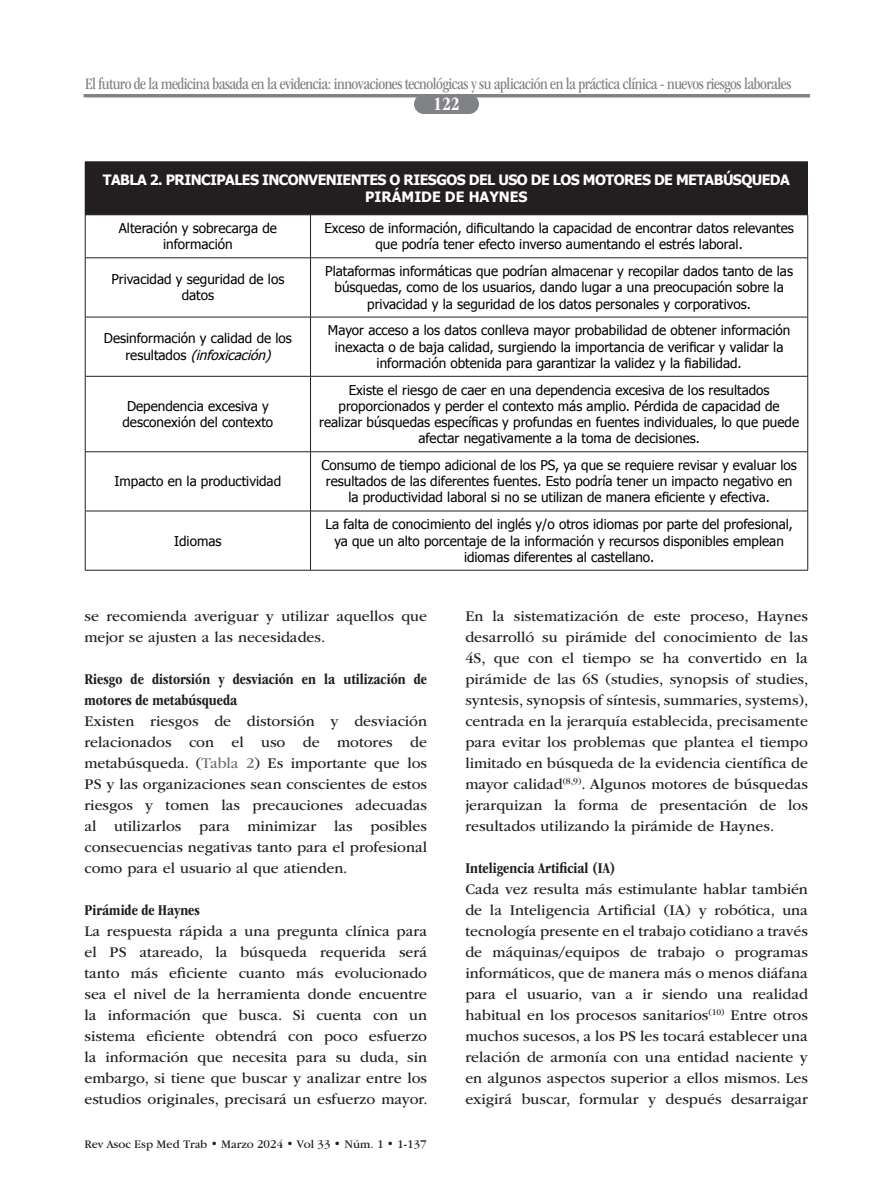
<style>
.page{position:relative;width:893px;height:1191px;background:#fff}
.page>*{position:absolute;margin:0;border:0;box-sizing:border-box;transform-origin:0 0}
.t1{font:700 condensed 19.5px "ITC Garamond Std";color:#fff}
.t2{font:condensed 16.5px "ITC Garamond Std";letter-spacing:-.03em;color:#808285}
.texto_general{font:15.45px/21px "ITC Garamond Std";color:#231f20;text-align:justify}
.titulo_secciones_nivel_2{font:700 condensed 15.45px/21px "ITC Garamond Std";color:#231f20}
.Titulo_tabla{font:700 14.25px "Tahoma";letter-spacing:-.04em;color:#fff}
.Titulo_tabla-2{font:700 14.25px "Tahoma";color:#fff}
.texto_tabla{font:13.5px/16.2px "Tahoma";color:#000;text-align:center}
.t3{font:12px "Garamond IT Cby BT";color:#231f20}
.s1{font-style:italic}
.s2{color:#6c6d70}
</style>
<div class="page">
<div style="left:414px;top:94px;width:65px;height:20px;background:#808285;border-radius:10px"></div>
<hr style="left:86px;top:94px;width:724px;height:3px;background:#808285">
<div style="left:85px;top:162px;width:723px;height:53px;background:#231f20"></div>
<svg style="left:86px;top:215px;width:721px;height:355px"></svg>
<hr style="left:310px;top:215px;width:1px;height:43px;background:#231f20">
<hr style="left:85px;top:257px;width:225px;height:1px;background:#231f20">
<hr style="left:310px;top:257px;width:498px;height:1px;background:#231f20">
<hr style="left:310px;top:258px;width:1px;height:59px;background:#231f20">
<hr style="left:85px;top:317px;width:225px;height:1px;background:#231f20">
<hr style="left:310px;top:317px;width:498px;height:1px;background:#231f20">
<hr style="left:310px;top:317px;width:1px;height:59px;background:#231f20">
<hr style="left:85px;top:376px;width:225px;height:1px;background:#231f20">
<hr style="left:310px;top:376px;width:498px;height:1px;background:#231f20">
<hr style="left:310px;top:376px;width:1px;height:75px;background:#231f20">
<hr style="left:85px;top:451px;width:225px;height:1px;background:#231f20">
<hr style="left:310px;top:451px;width:498px;height:1px;background:#231f20">
<hr style="left:310px;top:452px;width:1px;height:59px;background:#231f20">
<hr style="left:85px;top:511px;width:225px;height:1px;background:#231f20">
<hr style="left:310px;top:511px;width:498px;height:1px;background:#231f20">
<hr style="left:310px;top:511px;width:1px;height:59px;background:#231f20">
<hr style="left:85px;top:215px;width:1px;height:43px;background:#231f20">
<hr style="left:807px;top:215px;width:1px;height:43px;background:#231f20">
<hr style="left:85px;top:258px;width:1px;height:59px;background:#231f20">
<hr style="left:807px;top:258px;width:1px;height:59px;background:#231f20">
<hr style="left:85px;top:317px;width:1px;height:59px;background:#231f20">
<hr style="left:807px;top:317px;width:1px;height:59px;background:#231f20">
<hr style="left:85px;top:376px;width:1px;height:75px;background:#231f20">
<hr style="left:807px;top:376px;width:1px;height:75px;background:#231f20">
<hr style="left:85px;top:452px;width:1px;height:59px;background:#231f20">
<hr style="left:807px;top:452px;width:1px;height:59px;background:#231f20">
<hr style="left:85px;top:511px;width:1px;height:59px;background:#231f20">
<hr style="left:807px;top:511px;width:1px;height:59px;background:#231f20">
<hr style="left:85px;top:570px;width:225px;height:1px;background:#231f20">
<hr style="left:310px;top:570px;width:498px;height:1px;background:#231f20">
<hr style="left:85px;top:161px;width:225px;height:1px;background:#231f20">
<hr style="left:310px;top:161px;width:498px;height:1px;background:#231f20">
<p class="t2" style="left:85px;top:75px;width:708px">El futuro de la medicina basada en la evidencia: innovaciones tecnológicas y su aplicación en la práctica clínica - nuevos riesgos laborales</p>
<p class="t1" style="left:433px;top:93px;width:28px">122</p>
<p class="Titulo_tabla" style="left:103px;top:170px;width:689px">TABLA 2. PRINCIPALES INCONVENIENTES O RIESGOS DEL USO DE LOS MOTORES DE METABÚSQUEDA</p>
<p class="Titulo_tabla-2" style="left:365px;top:187px;width:164px">PIRÁMIDE DE HAYNES</p>
<p class="texto_tabla" style="left:119px;top:219px;width:160px">Alteración y sobrecarga de información</p>
<p class="texto_tabla" style="left:324px;top:219px;width:471px">Exceso de información, dificultando la capacidad de encontrar datos relevantes que podría tener efecto inverso aumentando el estrés laboral.</p>
<p class="texto_tabla" style="left:111px;top:271px;width:175px">Privacidad y seguridad de los datos</p>
<p class="texto_tabla" style="left:325px;top:262px;width:469px">Plataformas informáticas que podrían almacenar y recopilar dados tanto de las búsquedas, como de los usuarios, dando lugar a una preocupación sobre la privacidad y la seguridad de los datos personales y corporativos.</p>
<p class="texto_tabla" style="left:104px;top:330px;width:190px">Desinformación y calidad de los r e s u l t a d o s <span class="s1">(infoxicación)</span></p>
<p class="texto_tabla" style="left:328px;top:322px;width:464px">Mayor acceso a los datos conlleva mayor probabilidad de obtener información inexacta o de baja calidad, surgiendo la importancia de verificar y validar la información obtenida para garantizar la validez y la fiabilidad.</p>
<p class="texto_tabla" style="left:122px;top:397px;width:152px">Dependencia excesiva y desconexión del contexto</p>
<p class="texto_tabla" style="left:319px;top:381px;width:481px">Existe el riesgo de caer en una dependencia excesiva de los resultados proporcionados y perder el contexto más amplio. Pérdida de capacidad de realizar búsquedas específicas y profundas en fuentes individuales, lo que puede afectar negativamente a la toma de decisiones.</p>
<p class="texto_tabla" style="left:115px;top:472px;width:168px">Impacto en la productividad</p>
<p class="texto_tabla" style="left:174px;top:532px;width:49px">Idiomas</p>
<p class="texto_tabla" style="left:321px;top:456px;width:477px">Consumo de tiempo adicional de los PS, ya que se requiere revisar y evaluar los resultados de las diferentes fuentes. Esto podría tener un impacto negativo en la productividad laboral si no se utilizan de manera eficiente y efectiva.</p>
<p class="texto_tabla" style="left:325px;top:516px;width:469px">La falta de conocimiento del inglés y/o otros idiomas por parte del profesional, ya que un alto porcentaje de la información y recursos disponibles emplean idiomas diferentes al castellano.</p>
<p class="texto_general" style="left:85px;top:606px;width:344px">se recomienda averiguar y utilizar aquellos que mejor se ajusten a las necesidades.</p>
<p class="titulo_secciones_nivel_2" style="left:85px;top:669px;width:344px">Riesgo de distorsión y desviación en la utilización de motores de metabúsqueda</p>
<p class="texto_general" style="left:85px;top:711px;width:344px">Existen riesgos de distorsión y desviación relacionados con el uso de motores de metabúsqueda. (<span class="s2">Tabla 2</span>) Es importante que los PS y las organizaciones sean conscientes de estos riesgos y tomen las precauciones adecuadas al utilizarlos para minimizar las posibles consecuencias negativas tanto para el profesional como para el usuario al que atienden.</p>
<p class="titulo_secciones_nivel_2" style="left:85px;top:900px;width:117px">Pirámide de Haynes</p>
<p class="texto_general" style="left:85px;top:921px;width:345px">La respuesta rápida a una pregunta clínica para el PS atareado, la búsqueda requerida será tanto más eficiente cuanto más evolucionado sea el nivel de la herramienta donde encuentre la información que busca. Si cuenta con un sistema eficiente obtendrá con poco esfuerzo la información que necesita para su duda, sin embargo, si tiene que buscar y analizar entre los estudios originales, precisará un esfuerzo mayor.</p>
<p class="t3" style="left:85px;top:1136px;width:344px">Rev Asoc Esp Med Trab • Marzo 2024 • Vol 33 • Núm. 1 • 1-137</p>
<p class="texto_general" style="left:465px;top:606px;width:345px">En la sistematización de este proceso, Haynes desarrolló su pirámide del conocimiento de las 4S, que con el tiempo se ha convertido en la pirámide de las 6S (studies, synopsis of studies, syntesis, synopsis of síntesis, summaries, systems), centrada en la jerarquía establecida, precisamente para evitar los problemas que plantea el tiempo limitado en búsqueda de la evidencia científica de mayor calidad<sup>(8,9)</sup>. Algunos motores de búsquedas jerarquizan la forma de presentación de los resultados utilizando la pirámide de Haynes.</p>
<p class="titulo_secciones_nivel_2" style="left:465px;top:858px;width:152px">Inteligencia Artificial (IA)</p>
<p class="texto_general" style="left:465px;top:879px;width:344px">Cada vez resulta más estimulante hablar también de la Inteligencia Artificial (IA) y robótica, una tecnología presente en el trabajo cotidiano a través de máquinas/equipos de trabajo o programas informáticos, que de manera más o menos diáfana para el usuario, van a ir siendo una realidad habitual en los procesos sanitarios<sup>(10)</sup> Entre otros muchos sucesos, a los PS les tocará establecer una relación de armonía con una entidad naciente y en algunos aspectos superior a ellos mismos. Les exigirá buscar, formular y después desarraigar</p>
</div>
